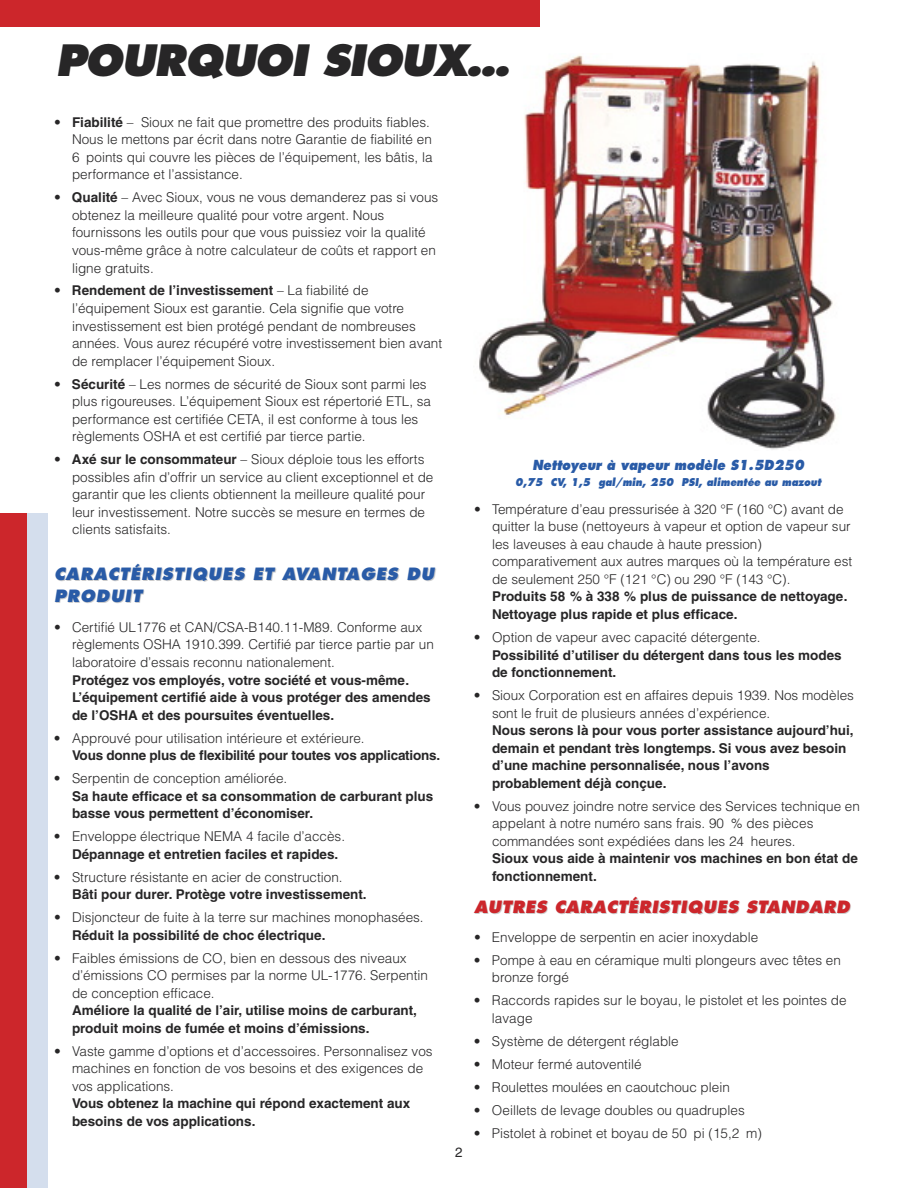
<style>
.page{position:relative;width:918px;height:1188px;background:#fff}
.page>*{position:absolute;margin:0;border:0;box-sizing:border-box;transform-origin:0 0}
.t1{font:italic 800 42px "Futura";letter-spacing:-.035em;color:#272627}
.t2{font:italic 800 16.5px/22.5px "Futura";letter-spacing:.05em;color:#295ba7}
.t3{font:italic 800 16.5px "Futura";letter-spacing:.025em;color:#cc262b}
.t4{font:300 13.5px/17.5px "Helvetica";color:#272627}
.t5{font:700 13.5px/17.5px "Helvetica";color:#272627}
.t6{font:italic 800 13.5px "Futura";color:#295ba7;scale:.9 1}
.t7{font:13.5px "Helvetica";color:#272627}
.t8{font:italic 800 10.5px "Futura";color:#295ba7;scale:.9 1}
.s1{font-weight:700}
</style>
<div class="page">
<img style="left:479px;top:55px;width:358px;height:395px">
<div style="left:27px;top:513px;width:20px;height:675px;background:#d4deed"></div>
<div style="left:0;top:513px;width:27px;height:675px;background:#cc262b"></div>
<div style="left:0;top:0;width:540px;height:27px;background:#cc262b"></div>
<h1 class="t1" style="left:56px;top:42px;width:455px">POURQUOI SIOUX…</h1>
<p class="t4" style="left:72px;top:114px;width:362px;text-indent:-18px">• <span class="s1">Fiabilité</span> – Sioux ne fait que promettre des produits fiables.<br>Nous le mettons par écrit dans notre Garantie de fiabilité en 6 points qui couvre les pièces de l’équipement, les bâtis, la performance et l’assistance.</p>
<p class="t4" style="left:72px;top:190px;width:368px;text-indent:-18px">• <span class="s1">Qualité</span> – Avec Sioux, vous ne vous demanderez pas si vous obtenez la meilleure qualité pour votre argent. Nous fournissons les outils pour que vous puissiez voir la qualité vous-même grâce à notre calculateur de coûts et rapport en ligne gratuits.</p>
<p class="t4" style="left:72px;top:283px;width:372px;text-indent:-18px">• <span class="s1">Rendement de l’investissement</span> – La fiabilité de l’équipement Sioux est garantie. Cela signifie que votre investissement est bien protégé pendant de nombreuses années. Vous aurez récupéré votre investissement bien avant de remplacer l’équipement Sioux.</p>
<p class="t4" style="left:72px;top:376px;width:361px;text-indent:-18px">• <span class="s1">Sécurité</span> – Les normes de sécurité de Sioux sont parmi les plus rigoureuses. L’équipement Sioux est répertorié ETL, sa performance est certifiée CETA, il est conforme à tous les règlements OSHA et est certifié par tierce partie.</p>
<p class="t4" style="left:72px;top:452px;width:363px;text-indent:-18px">• <span class="s1">Axé sur le consommateur</span> – Sioux déploie tous les efforts possibles afin d’offrir un service au client exceptionnel et de garantir que les clients obtiennent la meilleure qualité pour leur investissement. Notre succès se mesure en termes de clients satisfaits.</p>
<p class="t2" style="left:54px;top:564px;width:382px">CARACTÉRISTIQUES ET AVANTAGES DU<br>PRODUIT</p>
<p class="t4" style="left:72px;top:620px;width:363px;text-indent:-18px">• Certifié UL1776 et CAN/CSA-B140.11-M89. Conforme aux règlements OSHA 1910.399. Certifié par tierce partie par un laboratoire d’essais reconnu nationalement.</p>
<p class="t5" style="left:72px;top:672px;width:360px">Protégez vos employés, votre société et vous-même.<br>L’équipement certifié aide à vous protéger des amendes de l’OSHA et des poursuites éventuelles.</p>
<p class="t4" style="left:54px;top:730px;width:312px">• Approuvé pour utilisation intérieure et extérieure.</p>
<p class="t5" style="left:72px;top:748px;width:370px">Vous donne plus de flexibilité pour toutes vos applications.</p>
<p class="t4" style="left:54px;top:771px;width:235px">• Serpentin de conception améliorée.</p>
<p class="t5" style="left:72px;top:788px;width:363px">Sa haute efficace et sa consommation de carburant plus basse vous permettent d’économiser.</p>
<p class="t4" style="left:54px;top:829px;width:293px">• Enveloppe électrique NEMA 4 facile d’accès.</p>
<p class="t5" style="left:72px;top:847px;width:268px">Dépannage et entretien faciles et rapides.</p>
<p class="t4" style="left:54px;top:869px;width:290px">• Structure résistante en acier de construction.</p>
<p class="t5" style="left:72px;top:887px;width:296px">Bâti pour durer. Protège votre investissement.</p>
<p class="t4" style="left:54px;top:910px;width:371px">• Disjoncteur de fuite à la terre sur machines monophasées.</p>
<p class="t5" style="left:72px;top:928px;width:255px">Réduit la possibilité de choc électrique.</p>
<p class="t4" style="left:72px;top:950px;width:358px;text-indent:-18px">• Faibles émissions de CO, bien en dessous des niveaux d’émissions CO permises par la norme UL-1776. Serpentin de conception efficace.</p>
<p class="t5" style="left:72px;top:1003px;width:347px">Améliore la qualité de l’air, utilise moins de carburant, produit moins de fumée et moins d’émissions.</p>
<p class="t4" style="left:72px;top:1044px;width:362px;text-indent:-18px">• Vaste gamme d’options et d’accessoires. Personnalisez vos machines en fonction de vos besoins et des exigences de vos applications.</p>
<p class="t5" style="left:72px;top:1096px;width:340px">Vous obtenez la machine qui répond exactement aux besoins de vos applications.</p>
<p class="t7" style="left:455px;top:1147px;width:9px">2</p>
<p class="t6" style="left:532px;top:460px;width:304px">Nettoyeur à vapeur modèle S1.5D250</p>
<p class="t8" style="left:515px;top:477px;width:342px">0,75 CV, 1,5 gal/min, 250 PSI, alimentée au mazout</p>
<p class="t4" style="left:492px;top:501px;width:362px;text-indent:-18px">• Température d’eau pressurisée à 320 °F (160 °C) avant de quitter la buse (nettoyeurs à vapeur et option de vapeur sur les laveuses à eau chaude à haute pression) comparativement aux autres marques où la température est de seulement 250 °F (121 °C) ou 290 °F (143 °C).</p>
<p class="t5" style="left:492px;top:589px;width:357px">Produits 58 % à 338 % plus de puissance de nettoyage.<br>Nettoyage plus rapide et plus efficace.</p>
<p class="t4" style="left:474px;top:630px;width:288px">• Option de vapeur avec capacité détergente.</p>
<p class="t5" style="left:492px;top:647px;width:351px">Possibilité d’utiliser du détergent dans tous les modes de fonctionnement.</p>
<p class="t4" style="left:492px;top:688px;width:363px;text-indent:-18px">• Sioux Corporation est en affaires depuis 1939. Nos modèles sont le fruit de plusieurs années d’expérience.</p>
<p class="t5" style="left:492px;top:723px;width:363px">Nous serons là pour vous porter assistance aujourd’hui, demain et pendant très longtemps. Si vous avez besoin d’une machine personnalisée, nous l’avons probablement déjà conçue.</p>
<p class="t4" style="left:492px;top:798px;width:369px;text-indent:-18px">• Vous pouvez joindre notre service des Services technique en appelant à notre numéro sans frais. 90 % des pièces commandées sont expédiées dans les 24 heures.</p>
<p class="t5" style="left:492px;top:851px;width:367px">Sioux vous aide à maintenir vos machines en bon état de fonctionnement.</p>
<p class="t3" style="left:474px;top:900px;width:377px">AUTRES CARACTÉRISTIQUES STANDARD</p>
<p class="t4" style="left:474px;top:930px;width:286px">• Enveloppe de serpentin en acier inoxydable</p>
<p class="t4" style="left:492px;top:953px;width:350px;text-indent:-18px">• Pompe à eau en céramique multi plongeurs avec têtes en bronze forgé</p>
<p class="t4" style="left:492px;top:993px;width:356px;text-indent:-18px">• Raccords rapides sur le boyau, le pistolet et les pointes de lavage</p>
<p class="t4" style="left:474px;top:1034px;width:206px">• Système de détergent réglable</p>
<p class="t4" style="left:474px;top:1056px;width:169px">• Moteur fermé autoventilé</p>
<p class="t4" style="left:474px;top:1079px;width:257px">• Roulettes moulées en caoutchouc plein</p>
<p class="t4" style="left:474px;top:1102px;width:272px">• Oeillets de levage doubles ou quadruples</p>
<p class="t4" style="left:474px;top:1125px;width:289px">• Pistolet à robinet et boyau de 50 pi (15,2 m)</p>
</div>
